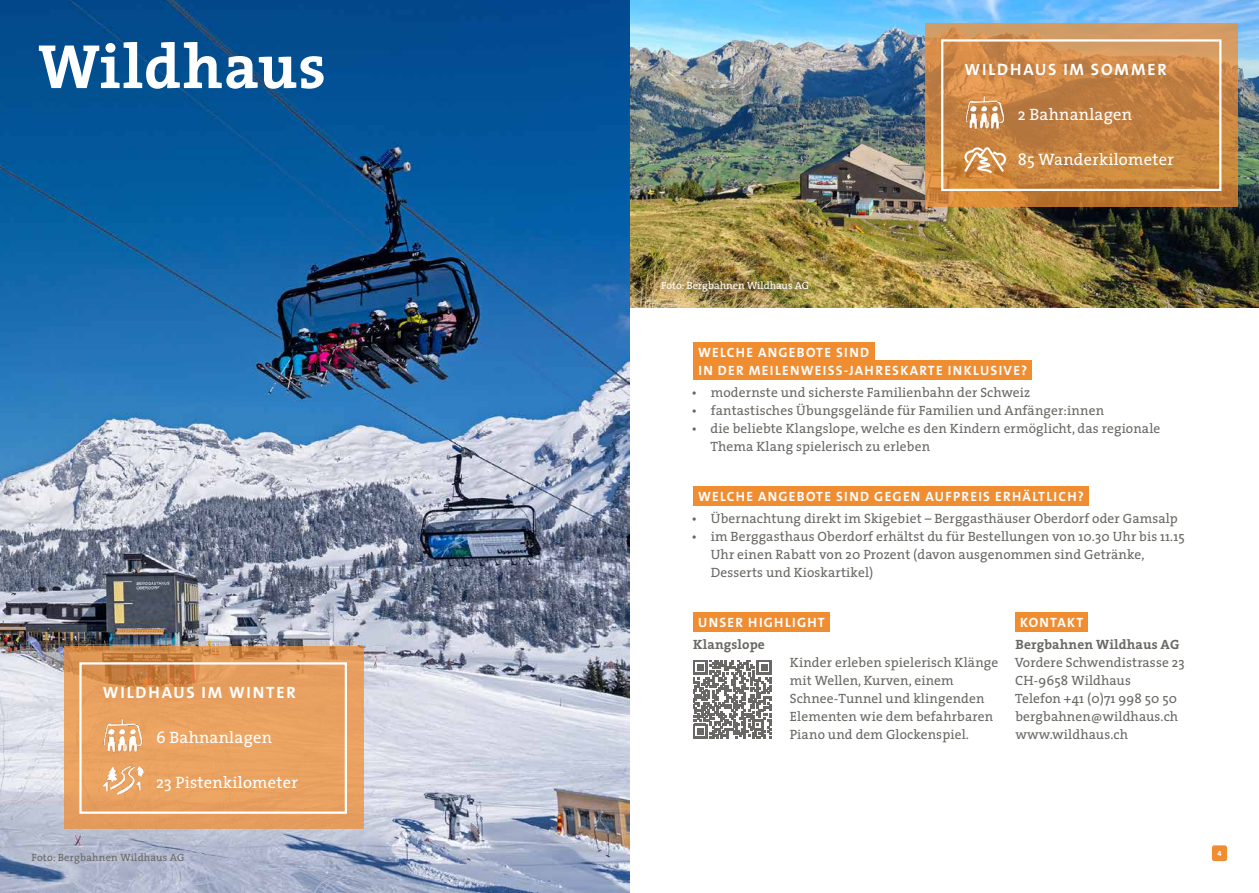
<style>
.page{position:relative;width:1259px;height:893px;background:#fff}
.page>*{position:absolute;margin:0;border:0;box-sizing:border-box;transform-origin:0 0}
.t1{font:700 63px "The Serif";letter-spacing:.015em;color:#fff}
.t2{font:16.5px "The Serif";letter-spacing:.015em;color:#fff}
.t3{font:700 16.5px "The Sans Os F";letter-spacing:.11em;color:#fff}
.t4{font:13.5px/18px "The Serif";letter-spacing:.01em;color:#6a6864}
.t5{font:700 13.5px/18px "The Sans Os F";letter-spacing:.095em;color:#fff}
.t6{font:700 13.5px "The Serif";letter-spacing:.01em;color:#6a6864}
.t7{font:10.5px "The Serif";color:#fff}
.t8{font:10.5px "The Serif";letter-spacing:.02em;color:#6a6864}
.t9{font:700 7.5px "The Sans Os F";color:#fff}
</style>
<div class="page">
<div style="left:693px;top:343px;width:182px;height:19px;background:#f08d31"></div>
<div style="left:693px;top:361px;width:338px;height:19px;background:#f08d31"></div>
<div style="left:693px;top:487px;width:395px;height:19px;background:#f08d31"></div>
<img style="left:629px;top:0;width:630px;height:307px">
<img style="left:0;top:0;width:629px;height:893px">
<div style="left:648px;top:268px;width:174px;height:37px;background:#000;opacity:.86"></div>
<div style="left:1015px;top:613px;width:72px;height:19px;background:#f08d31"></div>
<svg style="left:64px;top:646px;width:299px;height:183px;background:#e59d5c"></svg>
<img style="left:103px;top:719px;width:41px;height:34px">
<img style="left:103px;top:764px;width:41px;height:34px">
<div style="left:79px;top:662px;width:268px;height:152px;border:2px solid #fff"></div>
<svg style="left:925px;top:23px;width:312px;height:184px;background:#c98645"></svg>
<svg style="left:962px;top:146px;width:46px;height:30px"></svg>
<img style="left:964px;top:96px;width:41px;height:34px">
<div style="left:941px;top:39px;width:280px;height:152px;border:2px solid #fff"></div>
<div style="left:693px;top:613px;width:136px;height:19px;background:#f08d31"></div>
<svg style="left:693px;top:660px;width:78px;height:79px"></svg>
<div style="left:1212px;top:845px;width:15px;height:16px;background:#f08d31;border-radius:2px"></div>
<h1 class="t1" style="left:38px;top:14px;width:289px">Wildhaus</h1>
<p class="t3" style="left:103px;top:682px;width:194px">WILDHAUS IM WINTER</p>
<p class="t2" style="left:156px;top:724px;width:117px">6 Bahnanlagen</p>
<p class="t2" style="left:156px;top:769px;width:143px">23 Pistenkilometer</p>
<p class="t8" style="left:32px;top:849px;width:154px">Foto: Bergbahnen Wildhaus AG</p>
<p class="t3" style="left:964px;top:59px;width:204px">WILDHAUS IM SOMMER</p>
<p class="t2" style="left:1017px;top:101px;width:116px">2 Bahnanlagen</p>
<p class="t2" style="left:1017px;top:146px;width:158px">85 Wanderkilometer</p>
<p class="t7" style="left:661px;top:277px;width:149px">Foto: Bergbahnen Wildhaus AG</p>
<p class="t5" style="left:698px;top:343px;width:331px">WELCHE ANGEBOTE SIND<br>IN DER MEILENWEISS-JAHRESKARTE INKLUSIVE?</p>
<p class="t4" style="left:691px;top:383px;width:340px">• modernste und sicherste Familienbahn der Schweiz</p>
<p class="t4" style="left:691px;top:401px;width:414px">• fantastisches Übungsgelände für Familien und Anfänger:innen</p>
<p class="t4" style="left:710px;top:419px;width:451px;text-indent:-19px">• die beliebte Klangslope, welche es den Kindern ermöglicht, das regionale<br>Thema Klang spielerisch zu erleben</p>
<p class="t5" style="left:698px;top:487px;width:387px">WELCHE ANGEBOTE SIND GEGEN AUFPREIS ERHÄLTLICH?</p>
<p class="t4" style="left:691px;top:509px;width:488px">• Übernachtung direkt im Skigebiet – Berggasthäuser Oberdorf oder Gamsalp</p>
<p class="t4" style="left:711px;top:527px;width:475px;text-indent:-19px">• im Berggasthaus Oberdorf erhältst du für Bestellungen von 10.30 Uhr bis 11.15<br>Uhr einen Rabatt von 20 Prozent (davon ausgenommen sind Getränke,<br>Desserts und Kioskartikel)</p>
<p class="t5" style="left:698px;top:613px;width:128px">UNSER HIGHLIGHT</p>
<p class="t6" style="left:693px;top:633px;width:73px">Klangslope</p>
<p class="t4" style="left:790px;top:653px;width:210px">Kinder erleben spielerisch Klänge mit Wellen, Kurven, einem<br>Schnee-Tunnel und klingenden<br>Elementen wie dem befahrbaren<br>Piano und dem Glockenspiel.</p>
<p class="t5" style="left:1020px;top:613px;width:65px">KONTAKT</p>
<p class="t6" style="left:1015px;top:633px;width:165px">Bergbahnen Wildhaus AG</p>
<p class="t4" style="left:1014px;top:653px;width:171px">Vordere Schwendistrasse 23<br>CH-9658 Wildhaus<br>Telefon +41 (0)71 998 50 50 bergbahnen@wildhaus.ch www.wildhaus.ch</p>
<p class="t9" style="left:1217px;top:848px;width:6px">4</p>
</div>
